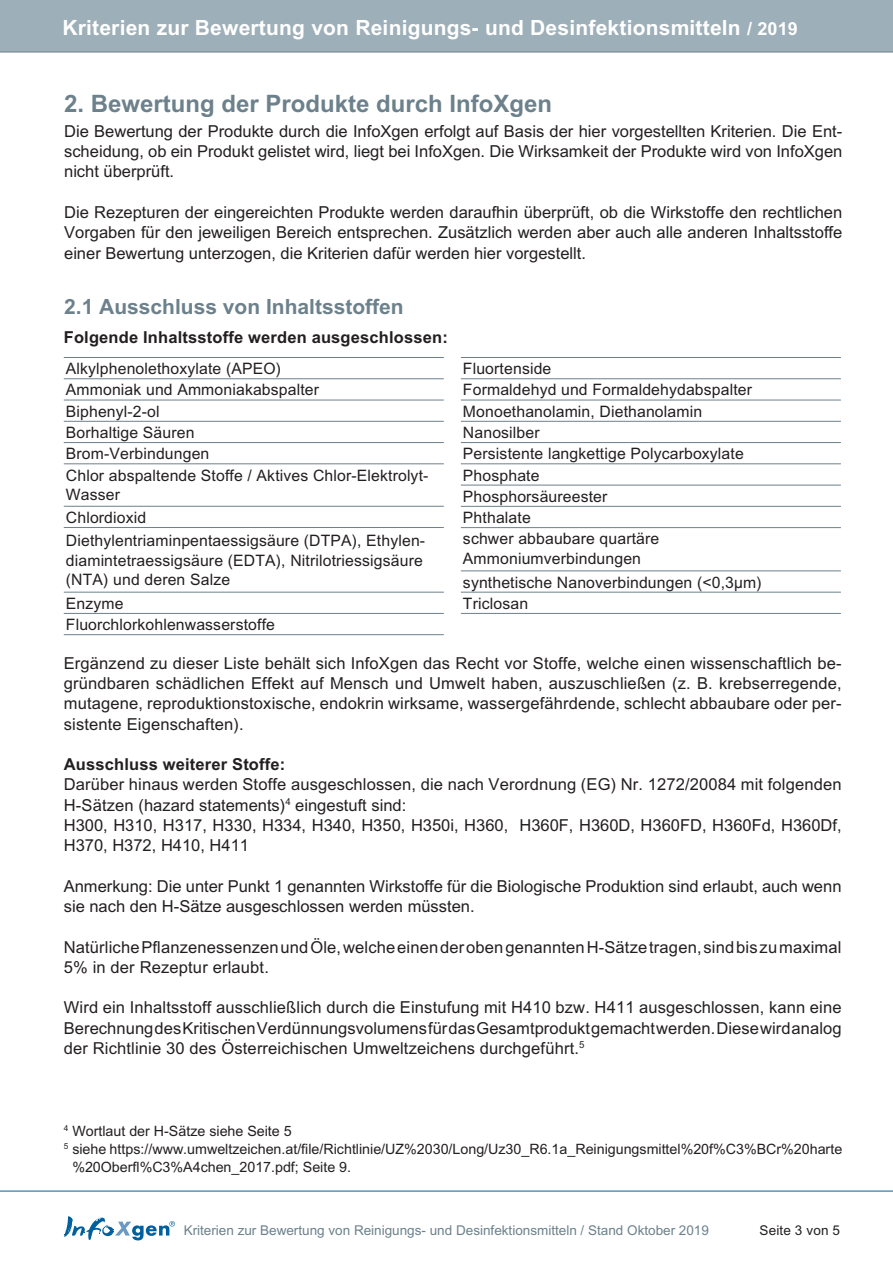
<style>
.page{position:relative;width:893px;height:1263px;background:#fff}
.page>*{position:absolute;margin:0;border:0;box-sizing:border-box;transform-origin:0 0}
.t1{font:700 24px "M Arial";color:#6c818c}
.t2{font:700 21px "M Arial";letter-spacing:.01em;color:#fff}
.t3{font:700 21px "M Arial";color:#6c818c}
.t4{font:16.5px/20.2px "M Arial";color:#231f20;text-align:justify}
.t5{font:700 16.5px "M Arial";letter-spacing:.01em;color:#231f20}
.t6{font:15.75px/21.3px "M Arial";letter-spacing:.01em;color:#231f20}
.t7{font:14.25px "M Arial";color:#231f20}
.t8{font:13.5px "M Arial";color:#6c818c}
.t9{font:13.5px "M Arial";letter-spacing:.01em;color:#231f20}
.s1{font-size:18px}
</style>
<div class="page">
<div style="left:0;top:0;width:893px;height:52px;background:#9dafb8"></div>
<svg style="left:64px;top:1216px;width:111px;height:24px"></svg>
<hr style="left:0;top:1191px;width:893px;height:1px;background:#00609d">
<hr style="left:64px;top:357px;width:380px;height:1px;background:#6c818c">
<hr style="left:64px;top:378px;width:380px;height:1px;background:#6c818c">
<hr style="left:64px;top:400px;width:380px;height:1px;background:#6c818c">
<hr style="left:64px;top:421px;width:380px;height:1px;background:#6c818c">
<hr style="left:64px;top:442px;width:380px;height:1px;background:#6c818c">
<hr style="left:64px;top:463px;width:380px;height:1px;background:#6c818c">
<hr style="left:64px;top:506px;width:380px;height:1px;background:#6c818c">
<hr style="left:64px;top:527px;width:380px;height:1px;background:#6c818c">
<hr style="left:64px;top:592px;width:380px;height:1px;background:#6c818c">
<hr style="left:64px;top:613px;width:380px;height:1px;background:#6c818c">
<hr style="left:64px;top:634px;width:380px;height:1px;background:#6c818c">
<hr style="left:461px;top:357px;width:380px;height:1px;background:#6c818c">
<hr style="left:461px;top:378px;width:380px;height:1px;background:#6c818c">
<hr style="left:461px;top:400px;width:380px;height:1px;background:#6c818c">
<hr style="left:461px;top:421px;width:380px;height:1px;background:#6c818c">
<hr style="left:461px;top:442px;width:380px;height:1px;background:#6c818c">
<hr style="left:461px;top:463px;width:380px;height:1px;background:#6c818c">
<hr style="left:461px;top:485px;width:380px;height:1px;background:#6c818c">
<hr style="left:461px;top:506px;width:380px;height:1px;background:#6c818c">
<hr style="left:461px;top:527px;width:380px;height:1px;background:#6c818c">
<hr style="left:461px;top:571px;width:380px;height:1px;background:#6c818c">
<hr style="left:461px;top:592px;width:380px;height:1px;background:#6c818c">
<hr style="left:461px;top:613px;width:380px;height:1px;background:#6c818c">
<p class="t2" style="left:62px;top:16px;width:737px">Kriterien zur Bewertung von Reinigungs- und Desinfektionsmitteln <span class="s1">/ 2019</span></p>
<h1 class="t1" style="left:64px;top:90px;width:490px">2. Bewertung der Produkte durch InfoXgen</h1>
<p class="t4" style="left:64px;top:121px;width:780px">Die Bewertung der Produkte durch die InfoXgen erfolgt auf Basis der hier vorgestellten Kriterien. Die Ent&shy;scheidung, ob ein Produkt gelistet wird, liegt bei InfoXgen. Die Wirksamkeit der Produkte wird von InfoXgen nicht überprüft.</p>
<p class="t4" style="left:64px;top:202px;width:780px">Die Rezepturen der eingereichten Produkte werden daraufhin überprüft, ob die Wirkstoffe den rechtlichen Vorgaben für den jeweiligen Bereich entsprechen. Zusätzlich werden aber auch alle anderen Inhaltsstoffe einer Bewertung unterzogen, die Kriterien dafür werden hier vorgestellt.</p>
<p class="t3" style="left:64px;top:294px;width:341px">2.1 Ausschluss von Inhaltsstoffen</p>
<p class="t5" style="left:64px;top:327px;width:386px">Folgende Inhaltsstoffe werden ausgeschlossen:</p>
<p class="t6" style="left:66px;top:358px;width:363px">Alkylphenolethoxylate (APEO)<br>Ammoniak und Ammoniakabspalter<br>Biphenyl-2-ol<br>Borhaltige Säuren<br>Brom-Verbindungen<br>Chlor abspaltende Stoffe / Aktives Chlor-Elektrolyt-</p>
<p class="t6" style="left:66px;top:483px;width:361px;line-height:23.1px">Wasser<br>Chlordioxid<br>Diethylentriaminpentaessigsäure (DTPA), Ethylen-</p>
<p class="t6" style="left:66px;top:550px;width:358px;line-height:19.5px">diamintetraessigsäure (EDTA), Nitrilotriessigsäure (NTA) und deren Salze</p>
<p class="t6" style="left:66px;top:593px;width:211px">Enzyme<br>Fluorchlorkohlenwasserstoffe</p>
<p class="t6" style="left:463px;top:358px;width:291px">Fluortenside<br>Formaldehyd und Formaldehydabspalter<br>Monoethanolamin, Diethanolamin<br>Nanosilber<br>Persistente langkettige Polycarboxylate<br>Phosphate<br>Phosphorsäureester<br>Phthalate<br>schwer abbaubare quartäre</p>
<p class="t6" style="left:463px;top:546px;width:300px;line-height:23.9px">Ammoniumverbindungen<br>synthetische Nanoverbindungen (&lt;0,3µm)</p>
<p class="t6" style="left:463px;top:593px;width:67px">Triclosan</p>
<p class="t4" style="left:64px;top:653px;width:779px">Ergänzend zu dieser Liste behält sich InfoXgen das Recht vor Stoffe, welche einen wissenschaftlich be&shy;gründbaren schädlichen Effekt auf Mensch und Umwelt haben, auszuschließen (z. B. krebserregende, mutagene, reproduktionstoxische, endokrin wirksame, wassergefährdende, schlecht abbaubare oder per&shy;sistente Eigenschaften).</p>
<p class="t5" style="left:64px;top:755px;width:223px">Ausschluss weiterer Stoffe:</p>
<p class="t4" style="left:64px;top:774px;width:779px;text-align:left">Darüber hinaus werden Stoffe ausgeschlossen, die nach Verordnung (EG) Nr. 1272/20084 mit folgenden H-Sätzen (hazard statements)<sup>4</sup> eingestuft sind:<br>H300, H310, H317, H330, H334, H340, H350, H350i, H360, H360F, H360D, H360FD, H360Fd, H360Df, H370, H372, H410, H411</p>
<p class="t4" style="left:64px;top:876px;width:779px">Anmerkung: Die unter Punkt 1 genannten Wirkstoffe für die Biologische Produktion sind erlaubt, auch wenn sie nach den H-Sätze ausgeschlossen werden müssten.</p>
<p class="t4" style="left:64px;top:936px;width:779px">Natürliche Pflanzenessenzen und Öle, welche einen der oben genannten H-Sätze tragen, sind bis zu maximal<br>5% in der Rezeptur erlaubt.</p>
<p class="t4" style="left:64px;top:997px;width:779px">Wird ein Inhaltsstoff ausschließlich durch die Einstufung mit H410 bzw. H411 ausgeschlossen, kann eine Berechnung des Kritischen Verdünnungsvolumens für das Gesamtprodukt gemacht werden. Diese wird analog der Richtlinie 30 des Österreichischen Umweltzeichens durchgeführt.<sup>5</sup></p>
<p class="t7" style="left:64px;top:1123px;width:229px"><sup>4</sup> Wortlaut der H-Sätze siehe Seite 5</p>
<p class="t7" style="left:64px;top:1141px;width:780px"><sup>5</sup> siehe https://www.umweltzeichen.at/file/Richtlinie/UZ%2030/Long/Uz30_R6.1a_Reinigungsmittel%20f%C3%BCr%20harte</p>
<p class="t7" style="left:72px;top:1159px;width:280px">%20Oberfl%C3%A4chen_2017.pdf; Seite 9.</p>
<p class="t8" style="left:184px;top:1223px;width:527px">Kriterien zur Bewertung von Reinigungs- und Desinfektionsmitteln / Stand Oktober 2019</p>
<p class="t9" style="left:760px;top:1223px;width:82px">Seite 3 von 5</p>
</div>
